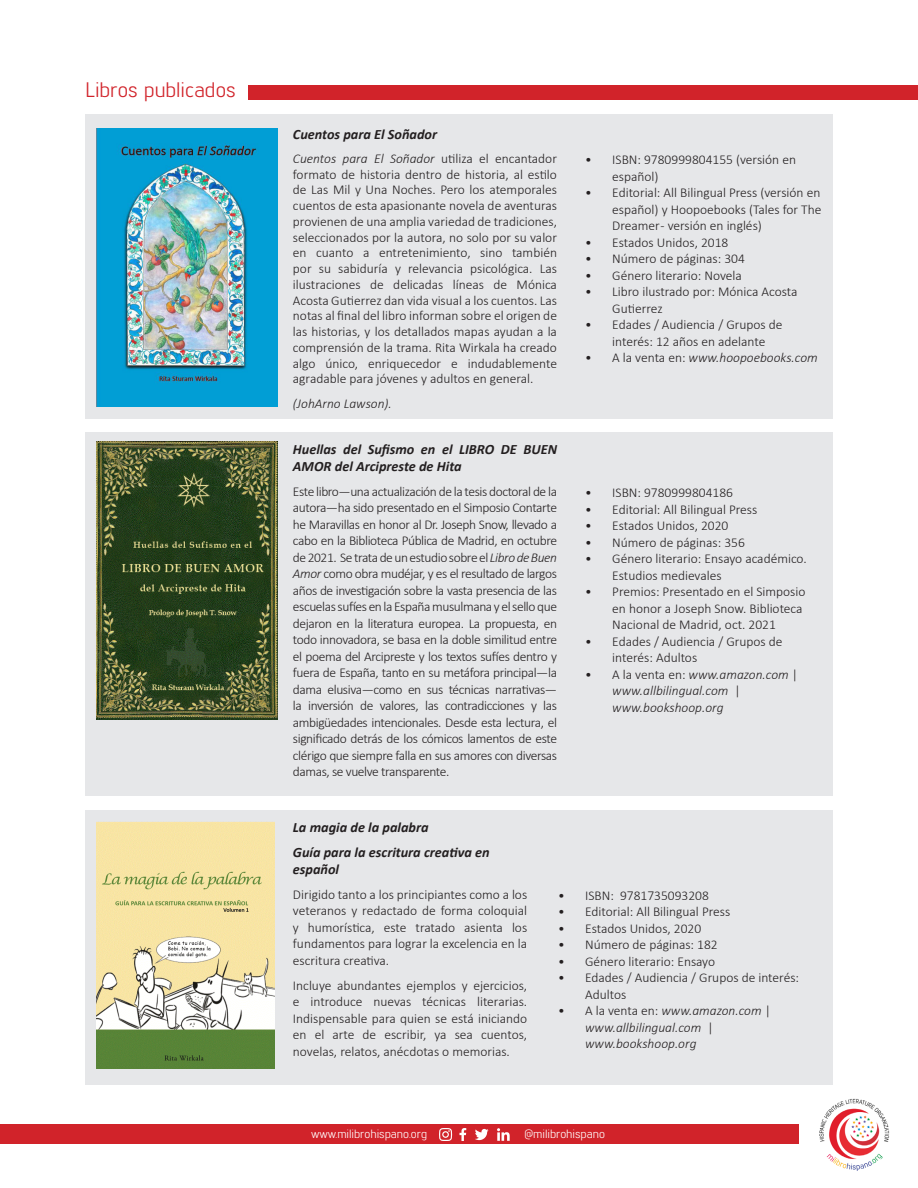
<style>
.page{position:relative;width:918px;height:1188px;background:#fff}
.page>*{position:absolute;margin:0;border:0;box-sizing:border-box;transform-origin:0 0}
.t1{font:21px "Lintel";color:#d1232a}
.t2{font:italic 700 14.25px/16.5px "Calibri";color:#231f20}
.t3{font:300 13.5px/16.5px "Calibri";color:#231f20}
.t4{font:italic 300 13.5px/16.5px "Calibri";color:#231f20}
.t5{font:12px "Lintel";color:#fff}
.s1{font-style:italic}
.s2{font-style:normal}
</style>
<div class="page">
<div style="left:0;top:1124px;width:798px;height:20px;background:#d1232a"></div>
<img style="left:818px;top:1098px;width:73px;height:73px;border-radius:37px">
<svg style="left:439px;top:1128px;width:13px;height:13px"></svg>
<svg style="left:475px;top:1129px;width:14px;height:11px"></svg>
<svg style="left:459px;top:1128px;width:7px;height:13px"></svg>
<svg style="left:497px;top:1128px;width:13px;height:13px"></svg>
<div style="left:248px;top:85px;width:670px;height:14px;background:#d1232a"></div>
<div style="left:85px;top:115px;width:748px;height:304px;background:#e6e7e9"></div>
<div style="left:85px;top:432px;width:748px;height:364px;background:#e6e7e9"></div>
<div style="left:85px;top:810px;width:748px;height:274px;background:#e6e7e9"></div>
<img style="left:97px;top:128px;width:180px;height:278px">
<img style="left:97px;top:441px;width:180px;height:278px">
<img style="left:97px;top:822px;width:178px;height:246px">
<p class="t1" style="left:85px;top:76px;width:152px">Libros publicados</p>
<p class="t2" style="left:293px;top:125px;width:146px">Cuentos para El Soñador</p>
<p class="t3" style="left:293px;top:150px;width:266px;line-height:15.8px;text-align:justify"><span class="s1">Cuentos para El Soñador</span> utiliza el encantador formato de historia dentro de historia, al estilo de Las Mil y Una Noches. Pero los atemporales cuentos de esta apasionante novela de aventuras provienen de una amplia variedad de tradiciones, seleccionados por la autora, no solo por su valor en cuanto a entretenimiento, sino también por su sabiduría y relevancia psicológica. Las ilustraciones de delicadas líneas de Mónica Acosta Gutierrez dan vida visual a los cuentos. Las notas al final del libro informan sobre el origen de las historias, y los detallados mapas ayudan a la comprensión de la trama. Rita Wirkala ha creado algo único, enriquecedor e indudablemente agradable para jóvenes y adultos en general.</p>
<p class="t4" style="left:293px;top:395px;width:101px">(JohArno Lawson).</p>
<p class="t2" style="left:293px;top:441px;width:266px">Huellas del Sufismo en el LIBRO DE BUEN<br>AMOR del Arcipreste de Hita</p>
<p class="t3" style="left:293px;top:483px;width:266px;text-align:justify">Este libro—una actualización de la tesis doctoral de la autora—ha sido presentado en el Simposio Contarte he Maravillas en honor al Dr. Joseph Snow, llevado a cabo en la Biblioteca Pública de Madrid, en octubre de 2021. Se trata de un estudio sobre el <span class="s1">Libro de Buen Amor</span> como obra mudéjar, y es el resultado de largos años de investigación sobre la vasta presencia de las escuelas sufíes en la España musulmana y el sello que dejaron en la literatura europea. La propuesta, en todo innovadora, se basa en la doble similitud entre el poema del Arcipreste y los textos sufíes dentro y fuera de España, tanto en su metáfora principal—la dama elusiva—como en sus técnicas narrativas— la inversión de valores, las contradicciones y las ambigüedades intencionales. Desde esta lectura, el significado detrás de los cómicos lamentos de este clérigo que siempre falla en sus amores con diversas damas, se vuelve transparente.</p>
<p class="t3" style="left:612px;top:152px;width:185px;text-indent:-27px">• ISBN: 9780999804155 (versión en español)</p>
<p class="t3" style="left:612px;top:185px;width:211px;text-align:justify;text-indent:-27px">• Editorial: All Bilingual Press (versión en español) y Hoopoebooks (Tales for The Dreamer - versión en inglés)</p>
<p class="t3" style="left:585px;top:234px;width:145px">• Estados Unidos, 2018</p>
<p class="t3" style="left:585px;top:251px;width:161px">• Número de páginas: 304</p>
<p class="t3" style="left:585px;top:267px;width:158px">• Género literario: Novela</p>
<p class="t3" style="left:612px;top:284px;width:187px;text-indent:-27px">• Libro ilustrado por: Mónica Acosta<br>Gutierrez</p>
<p class="t3" style="left:612px;top:317px;width:172px;text-indent:-27px">• Edades / Audiencia / Grupos de interés: 12 años en adelante</p>
<p class="t4" style="left:585px;top:350px;width:234px"><span class="s2">• A la venta en:</span> www.hoopoebooks.com</p>
<p class="t3" style="left:585px;top:484px;width:149px">• ISBN: 9780999804186</p>
<p class="t3" style="left:585px;top:501px;width:174px">• Editorial: All Bilingual Press</p>
<p class="t3" style="left:585px;top:517px;width:145px">• Estados Unidos, 2020</p>
<p class="t3" style="left:585px;top:534px;width:161px">• Número de páginas: 356</p>
<p class="t3" style="left:612px;top:550px;width:196px;text-indent:-27px">• Género literario: Ensayo académico.<br>Estudios medievales</p>
<p class="t3" style="left:612px;top:583px;width:195px;text-indent:-27px">• Premios: Presentado en el Simposio en honor a Joseph Snow. Biblioteca<br>Nacional de Madrid, oct. 2021</p>
<p class="t3" style="left:612px;top:633px;width:172px;text-indent:-27px">• Edades / Audiencia / Grupos de interés: Adultos</p>
<p class="t4" style="left:612px;top:666px;width:187px;text-indent:-27px"><span class="s2">• A la venta en:</span> www.amazon.com <span class="s2">| </span>www.allbilingual.com <span class="s2">| </span>www.bookshoop.org</p>
<p class="t2" style="left:293px;top:819px;width:137px">La magia de la palabra</p>
<p class="t2" style="left:293px;top:844px;width:198px">Guía para la escritura creativa en español</p>
<p class="t3" style="left:293px;top:886px;width:236px;text-align:justify">Dirigido tanto a los principiantes como a los veteranos y redactado de forma coloquial y humorística, este tratado asienta los fundamentos para lograr la excelencia en la escritura creativa.</p>
<p class="t3" style="left:293px;top:977px;width:236px;text-align:justify">Incluye abundantes ejemplos y ejercicios, e introduce nuevas técnicas literarias.<br>Indispensable para quien se está iniciando en el arte de escribir, ya sea cuentos, novelas, relatos, anécdotas o memorias.</p>
<p class="t3" style="left:558px;top:887px;width:152px">• ISBN: 9781735093208</p>
<p class="t3" style="left:558px;top:904px;width:174px">• Editorial: All Bilingual Press</p>
<p class="t3" style="left:558px;top:920px;width:145px">• Estados Unidos, 2020</p>
<p class="t3" style="left:558px;top:937px;width:161px">• Número de páginas: 182</p>
<p class="t3" style="left:558px;top:953px;width:159px">• Género literario: Ensayo</p>
<p class="t3" style="left:585px;top:970px;width:215px;text-indent:-27px">• Edades / Audiencia / Grupos de interés:<br>Adultos</p>
<p class="t4" style="left:585px;top:1003px;width:187px;text-indent:-27px"><span class="s2">• A la venta en:</span> www.amazon.com <span class="s2">| </span>www.allbilingual.com <span class="s2">| </span>www.bookshoop.org</p>
<p class="t5" style="left:311px;top:1126px;width:118px">www.milibrohispano.org</p>
<p class="t5" style="left:524px;top:1126px;width:82px">@milibrohispano</p>
</div>
